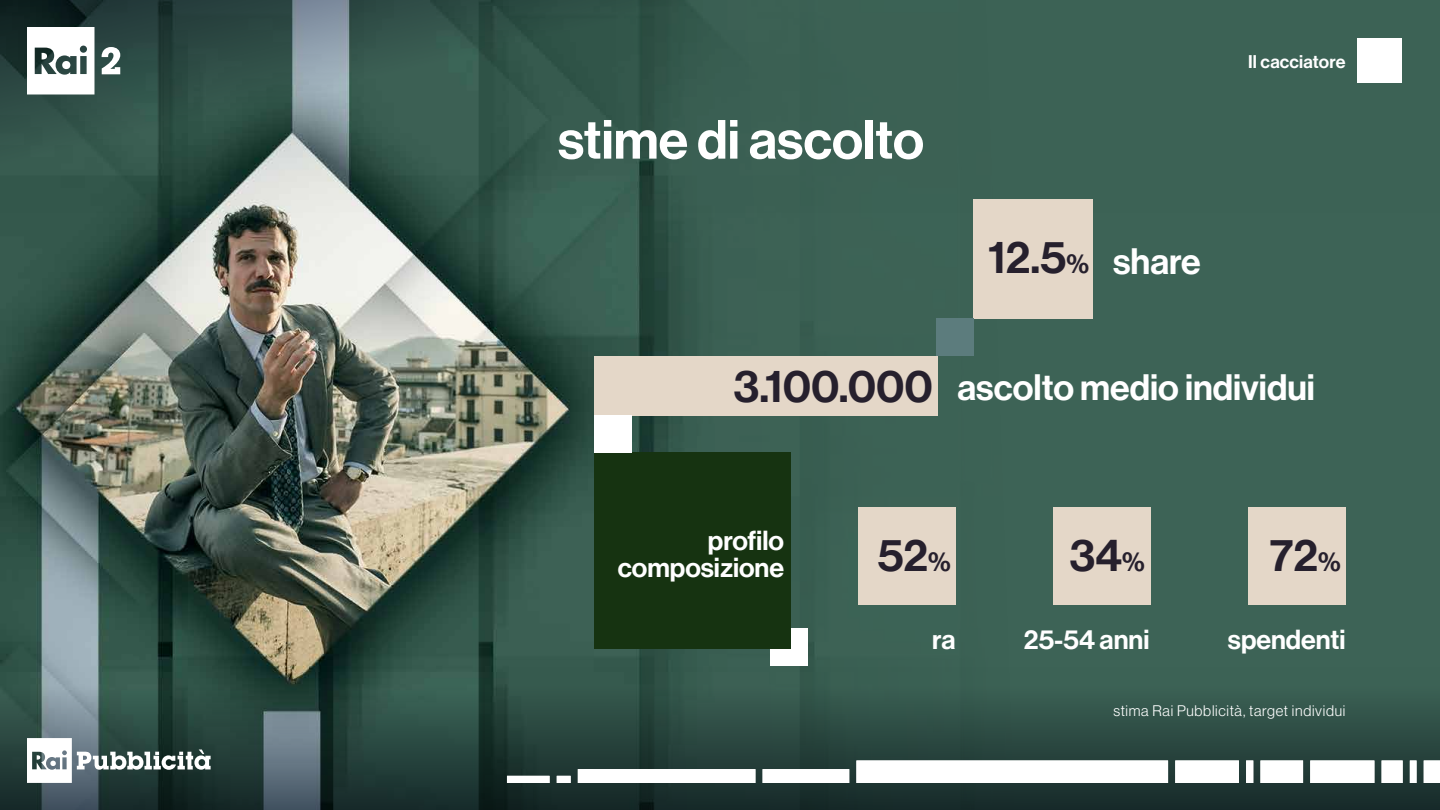
<style>
.page{position:relative;width:1440px;height:810px;background:#fff}
.page>*{position:absolute;margin:0;border:0;box-sizing:border-box;transform-origin:0 0}
.t1{font:54px "N Haas Grotesk DS Pro 65 Md";color:#fff}
.t2{font:45px "N Haas Grotesk DS Pro 65 Md";color:#26202d}
.t3{font:36px "N Haas Grotesk DS Pro 65 Md";color:#fff}
.t4{font:27px/27px "N Haas Grotesk DS Pro 65 Md";color:#fff;text-align:right}
.t5{font:18px "N Haas Grotesk DS Pro 65 Md";letter-spacing:.01em;color:#fff}
.t6{font:15px "N Haas Grotesk DS Pro 45 Lt";letter-spacing:.045em;color:#fff}
.s1{font-size:45px;color:#26202d}
.s2{font-size:27px;color:#26202d}
.s3{font-size:27px}
</style>
<div class="page">
<img style="left:0;top:213px;width:616px;height:455px">
<div style="left:616px;top:0;width:824px;height:810px;background:#3d6356"></div>
<svg style="left:0;top:668px;width:1440px;height:142px"></svg>
<svg style="left:0;top:0;width:711px;height:213px;background:#3c5c53"></svg>
<svg style="left:27px;top:738px;width:184px;height:45px"></svg>
<svg style="left:1424px;top:760px;width:16px;height:23px"></svg>
<svg style="left:1410px;top:760px;width:7px;height:23px"></svg>
<svg style="left:1382px;top:760px;width:21px;height:23px"></svg>
<svg style="left:1310px;top:760px;width:64px;height:23px"></svg>
<svg style="left:1260px;top:760px;width:43px;height:23px"></svg>
<svg style="left:1246px;top:760px;width:7px;height:23px"></svg>
<svg style="left:763px;top:769px;width:86px;height:14px"></svg>
<svg style="left:1175px;top:760px;width:64px;height:23px"></svg>
<div style="left:856px;top:760px;width:312px;height:23px;background:#fff"></div>
<svg style="left:557px;top:776px;width:14px;height:7px"></svg>
<svg style="left:507px;top:776px;width:43px;height:7px"></svg>
<div style="left:578px;top:769px;width:177px;height:14px;background:#fff"></div>
<div style="left:1357px;top:38px;width:45px;height:45px;background:#fff"></div>
<svg style="left:102px;top:47px;width:18px;height:27px"></svg>
<svg style="left:27px;top:27px;width:67px;height:67px"></svg>
<div style="left:62px;top:61px;width:8px;height:8px;background:#fff;border-radius:50%"></div>
<div style="left:771px;top:628px;width:37px;height:37px;background:#fff"></div>
<div style="left:973px;top:199px;width:120px;height:120px;background:#e4d7c8"></div>
<div style="left:937px;top:319px;width:37px;height:37px;background:#5c7c7d"></div>
<div style="left:594px;top:453px;width:196px;height:196px;background:#163311"></div>
<div style="left:594px;top:356px;width:344px;height:60px;background:#e4d7c8"></div>
<div style="left:594px;top:416px;width:37px;height:37px;background:#fff"></div>
<div style="left:858px;top:507px;width:98px;height:98px;background:#e4d7c8"></div>
<div style="left:1053px;top:507px;width:97px;height:98px;background:#e4d7c8"></div>
<div style="left:1248px;top:507px;width:98px;height:98px;background:#e4d7c8"></div>
<h1 class="t1" style="left:558px;top:108px;width:368px">stime di ascolto</h1>
<p class="t5" style="left:1248px;top:51px;width:99px">Il cacciatore</p>
<h3 class="t3" style="left:988px;top:240px;width:214px"><span class="s1">12.5</span><span class="s2">%</span> share</h3>
<h2 class="t2" style="left:734px;top:360px;width:201px">3.100.000</h2>
<h3 class="t3" style="left:957px;top:367px;width:359px">ascolto medio individui</h3>
<p class="t4" style="left:618px;top:528px;width:168px">profilo composizione</p>
<h2 class="t2" style="left:878px;top:529px;width:74px">52<span class="s3">%</span></h2>
<h2 class="t2" style="left:1070px;top:529px;width:76px">34<span class="s3">%</span></h2>
<h2 class="t2" style="left:1270px;top:529px;width:72px">72<span class="s3">%</span></h2>
<p class="t4" style="left:932px;top:626px;width:25px">ra</p>
<p class="t4" style="left:1024px;top:626px;width:127px">25-54 anni</p>
<p class="t4" style="left:1228px;top:626px;width:119px">spendenti</p>
<p class="t6" style="left:1114px;top:702px;width:233px">stima Rai Pubblicità, target individui</p>
</div>
